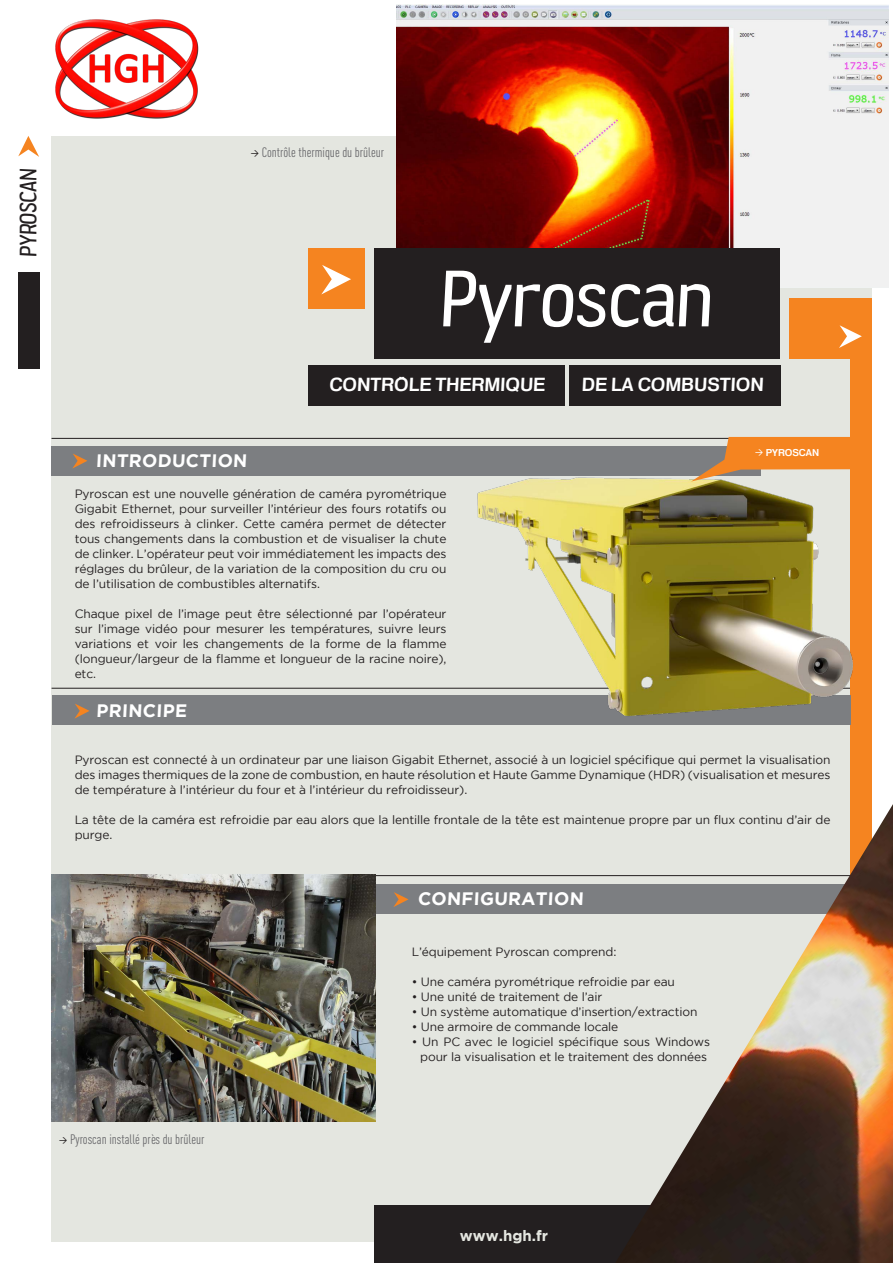
<style>
.page{position:relative;width:893px;height:1263px;background:#fff}
.page>*{position:absolute;margin:0;border:0;box-sizing:border-box;transform-origin:0 0}
.t1{font:75px "Jesaya Bk";color:#fff}
.t2{font:22.35px "Jesaya Bk";color:#231f20}
.t3{font:600 18.45px "Heldustry FTV Basic";color:#fff}
.t4{font:700 18px "Gotham";color:#fff}
.t5{font:700 15px "Gotham";color:#e4e6e0}
.t6{font:13.5px "DIN Cond Regular Alternate";color:#67676a}
.t7{font:12px/15px "Gotham";letter-spacing:-.01em;color:#231f20;text-align:justify}
.t8{font:600 9.6px "Heldustry FTV Basic";color:#fff}
.s1{color:#231f20}
.s2{font-family:"DIN Cond Regular Alternate";font-weight:400;font-size:13.35px}
</style>
<div class="page">
<div style="left:52px;top:136px;width:820px;height:1106px;background:#e4e6e0"></div>
<hr style="left:52px;top:688px;width:804px;height:1px;background:#231f20">
<div style="left:850px;top:355px;width:22px;height:529px;background:#f58420"></div>
<div style="left:18px;top:272px;width:22px;height:97px;background:#231f20"></div>
<svg style="left:18px;top:136px;width:21px;height:21px"></svg>
<div style="left:789px;top:298px;width:83px;height:61px;background:#f58420"></div>
<div style="left:374px;top:1205px;width:285px;height:58px;background:#231f20"></div>
<svg style="left:839px;top:325px;width:23px;height:23px"></svg>
<div style="left:308px;top:248px;width:57px;height:61px;background:#f58420"></div>
<svg style="left:321px;top:265px;width:30px;height:29px"></svg>
<hr style="left:52px;top:875px;width:806px;height:1px;background:#231f20">
<div style="left:52px;top:446px;width:709px;height:30px;background:#7c7e81"></div>
<svg style="left:72px;top:453px;width:15px;height:16px"></svg>
<hr style="left:52px;top:438px;width:684px;height:1px;background:#231f20">
<div style="left:281px;top:884px;width:595px;height:30px;background:#7c7e81"></div>
<svg style="left:393px;top:892px;width:15px;height:15px"></svg>
<div style="left:52px;top:695px;width:798px;height:30px;background:#7c7e81"></div>
<svg style="left:74px;top:704px;width:16px;height:15px"></svg>
<img style="left:615px;top:804px;width:278px;height:459px">
<img style="left:440px;top:436px;width:413px;height:289px">
<svg style="left:691px;top:437px;width:162px;height:45px"></svg>
<div style="left:308px;top:366px;width:257px;height:40px;background:#231f20"></div>
<div style="left:569px;top:366px;width:211px;height:40px;background:#231f20"></div>
<img style="left:396px;top:5px;width:493px;height:283px">
<div style="left:375px;top:248px;width:405px;height:111px;background:#231f20"></div>
<img style="left:52px;top:875px;width:324px;height:246px">
<img style="left:55px;top:19px;width:144px;height:100px">
<p class="t2" style="left:15px;top:257px;width:91px;rotate:-90deg">PYROSCAN</p>
<p class="t6" style="left:251px;top:144px;width:135px"><span class="s1">&gt;</span> Contrôle thermique du brûleur</p>
<p class="t1" style="left:440px;top:255px;width:278px">Pyroscan</p>
<p class="t4" style="left:96px;top:450px;width:154px">INTRODUCTION</p>
<p class="t3" style="left:329px;top:373px;width:218px">CONTRÖLE THERMIQUE</p>
<p class="t3" style="left:581px;top:373px;width:185px">DE LA COMBUSTION</p>
<p class="t8" style="left:755px;top:447px;width:66px"><span class="s2">&gt;</span> PYROSCAN</p>
<p class="t7" style="left:75px;top:486px;width:373px">Pyroscan est une nouvelle génération de caméra pyrométrique Gigabit Ethernet, pour surveiller l’intérieur des fours rotatifs ou des refroidisseurs à clinker. Cette caméra permet de détecter tous changements dans la combustion et de visualiser la chute de clinker. L’opérateur peut voir immédiatement les impacts des réglages du brûleur, de la variation de la composition du cru ou de l’utilisation de combustibles alternatifs.</p>
<p class="t7" style="left:75px;top:606px;width:373px">Chaque pixel de l’image peut être sélectionné par l’opérateur sur l’image vidéo pour mesurer les températures, suivre leurs variations et voir les changements de la forme de la flamme (longueur/largeur de la flamme et longueur de la racine noire), etc.</p>
<p class="t4" style="left:96px;top:700px;width:93px">PRINCIPE</p>
<p class="t7" style="left:75px;top:752px;width:757px">Pyroscan est connecté à un ordinateur par une liaison Gigabit Ethernet, associé à un logiciel spécifique qui permet la visualisation des images thermiques de la zone de combustion, en haute résolution et Haute Gamme Dynamique (HDR) (visualisation et mesures de température à l’intérieur du four et à l’intérieur du refroidisseur).</p>
<p class="t7" style="left:75px;top:812px;width:757px">La tête de la caméra est refroidie par eau alors que la lentille frontale de la tête est maintenue propre par un flux continu d’air de purge.</p>
<p class="t4" style="left:418px;top:888px;width:168px">CONFIGURATION</p>
<p class="t7" style="left:412px;top:944px;width:206px">L’équipement Pyroscan comprend:</p>
<p class="t7" style="left:412px;top:974px;width:265px">• Une caméra pyrométrique refroidie par eau</p>
<p class="t7" style="left:412px;top:989px;width:192px">• Une unité de traitement de l’air</p>
<p class="t7" style="left:412px;top:1004px;width:287px">• Un système automatique d’insertion/extraction</p>
<p class="t7" style="left:412px;top:1019px;width:208px">• Une armoire de commande locale</p>
<p class="t7" style="left:412px;top:1034px;width:300px;text-align:center">• Un PC avec le logiciel spécifique sous Windows pour la visualisation et le traitement des données</p>
<p class="t6" style="left:59px;top:1131px;width:147px"><span class="s1">&gt;</span> Pyroscan installé près du brûleur</p>
<p class="t5" style="left:460px;top:1227px;width:90px">www.hgh.fr</p>
</div>
